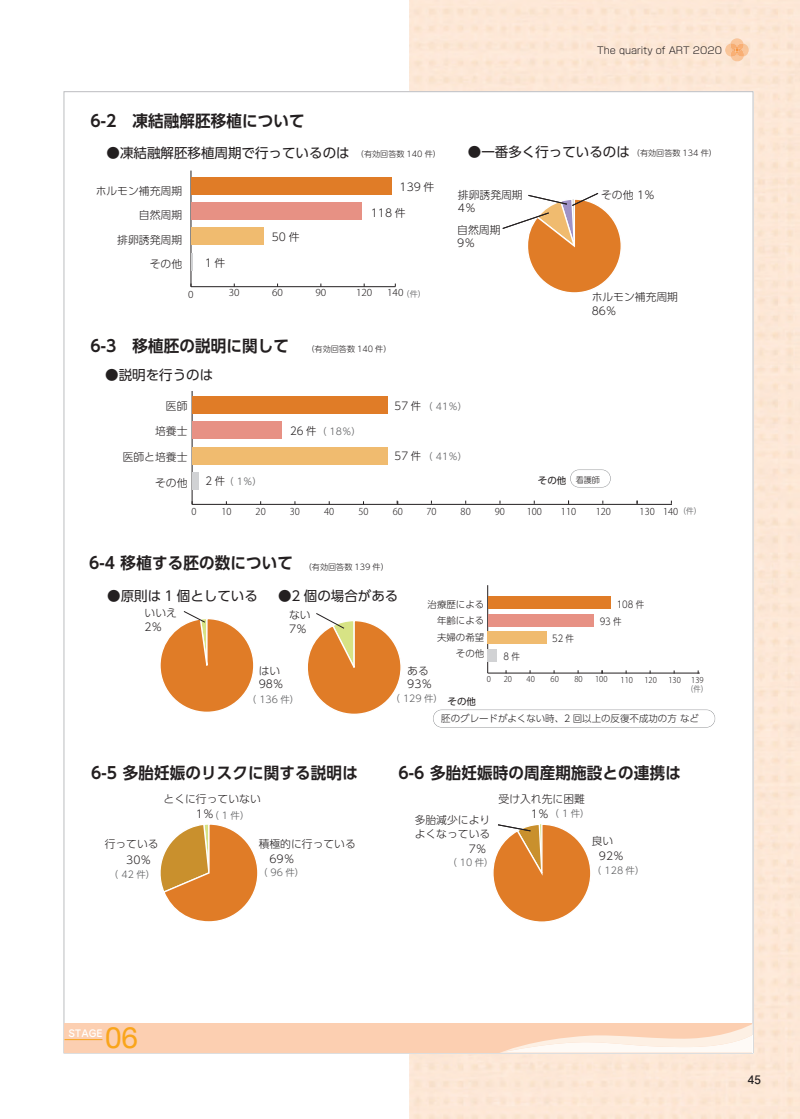
<style>
.page{position:relative;width:800px;height:1119px;background:#fff}
.page>*{position:absolute;margin:0;border:0;box-sizing:border-box;transform-origin:0 0}
.t1{font:29.7px "Helvetica Neue";color:#f9a51b}
.t2{font:16.2px "UD Shin Go Pro De Bold 90 pv RKSJ H";letter-spacing:.01em;color:#231f20;scale:.96 1}
.t3{font:13.5px "UD Shin Go Pro Regular 90 pv RKSJ H";color:#231f20}
.t4{font:700 11.7px "Futo Go B101 Pro";color:#231f20}
.t5{font:10.8px/13.5px "UD Shin Go Pro Light 90 pv RKSJ H";color:#231f20}
.t6{font:10.8px "UD Shin Go Pro Light 90 pv RKSJ H";color:#231f20;scale:.95 1}
.t7{font:300 9.6px "Shin Go Pro";color:#231f20}
.t8{font:500 9.6px "Jun 34 Pro";color:#fff}
.t9{font:9.45px "UD Shin Go Pro Light 90 pv RKSJ H";color:#57585a}
.t10{font:9.45px/16.5px "UD Shin Go Pro Light 90 pv RKSJ H";color:#231f20;text-align:right}
.t11{font:9.45px "Koz Go Pro Light 90 pv RKSJ H";color:#231f20}
.t12{font:9.45px "Koz Go Pro Light 90 pv RKSJ H";color:#231f20;scale:1.05 1}
.t13{font:9.45px/17px "UD Shin Go Pro Light 90 pv RKSJ H";color:#231f20;scale:.9 1}
.t14{font:9.45px "UD Shin Go Pro Regular 90 pv RKSJ H";color:#231f20}
.t15{font:8.1px "UD Shin Go Pro Light 90 pv RKSJ H";color:#231f20}
.t16{font:8.1px "Koz Go Pro Light 90 pv RKSJ H";color:#231f20;scale:.95 1}
.t17{font:8.1px "UD Shin Go Pro Light 90 pv RKSJ H";color:#57585a}
.t18{font:8.1px "UD Shin Go Pro Light 90 pv RKSJ H";color:#57585a;scale:.9 1}
.s1{font-family:"UD Shin Go Pro Light 90 pv RKSJ H";font-size:8.1px}
.s2{font-family:"UD Shin Go Pro Light 90 pv RKSJ H";font-size:8.1px;color:#57585a}
.s3{font-family:"UD Shin Go Pro Regular 90 pv RKSJ H"}
</style>
<div class="page">
<svg style="left:725px;top:38px;width:23px;height:23px"></svg>
<hr style="left:192px;top:504px;width:479px;height:1px;background:#231f20">
<hr style="left:192px;top:391px;width:1px;height:113px;background:#231f20">
<div style="left:192px;top:472px;width:7px;height:17px;background:#d1d2d4"></div>
<div style="left:192px;top:446px;width:195px;height:18px;background:#f0bb6f"></div>
<div style="left:192px;top:421px;width:89px;height:18px;background:#e79184"></div>
<div style="left:192px;top:396px;width:195px;height:18px;background:#e07c27"></div>
<hr style="left:191px;top:286px;width:204px;height:1px;background:#231f20">
<hr style="left:191px;top:170px;width:1px;height:116px;background:#231f20">
<svg style="left:191px;top:253px;width:1px;height:17px"></svg>
<div style="left:191px;top:228px;width:72px;height:17px;background:#f0bb6f"></div>
<div style="left:191px;top:202px;width:170px;height:18px;background:#e79184"></div>
<div style="left:191px;top:177px;width:200px;height:18px;background:#e07c27"></div>
<svg style="left:502px;top:193px;width:119px;height:100px"></svg>
<svg style="left:160px;top:611px;width:94px;height:101px"></svg>
<svg style="left:308px;top:613px;width:93px;height:101px"></svg>
<hr style="left:487px;top:672px;width:212px;height:1px;background:#231f20">
<hr style="left:487px;top:585px;width:1px;height:88px;background:#231f20">
<div style="left:487px;top:649px;width:9px;height:12px;background:#d1d2d4"></div>
<div style="left:487px;top:631px;width:59px;height:13px;background:#f0bb6f"></div>
<div style="left:487px;top:614px;width:106px;height:12px;background:#e79184"></div>
<div style="left:487px;top:596px;width:123px;height:13px;background:#e07c27"></div>
<svg style="left:160px;top:824px;width:98px;height:98px"></svg>
<svg style="left:493px;top:824px;width:98px;height:98px"></svg>
<div style="left:64px;top:1022px;width:688px;height:30px;background:#fccfb1"></div>
<svg style="left:499px;top:1023px;width:254px;height:30px"></svg>
<hr style="left:65px;top:1039px;width:37px;height:1px;background:#f9a51b">
<div style="left:433px;top:709px;width:282px;height:18px;border:1px solid #939598;border-radius:9px"></div>
<div style="left:570px;top:469px;width:40px;height:18px;border:1px solid #939598;border-radius:9px"></div>
<p class="t2" style="left:90px;top:108px;width:225px">6-2　凍結融解胚移植について</p>
<p class="t7" style="left:597px;top:42px;width:126px">The quarity of ART 2020</p>
<p class="t3" style="left:106px;top:141px;width:244px">●凍結融解胚移植周期で行っているのは</p>
<p class="t3" style="left:468px;top:141px;width:163px">●一番多く行っているのは</p>
<p class="t15" style="left:356px;top:147px;width:86px">（有効回答数 140 件）</p>
<p class="t15" style="left:631px;top:147px;width:86px">（有効回答数 134 件）</p>
<p class="t5" style="left:96px;top:184px;width:88px">ホルモン補充周期</p>
<p class="t5" style="left:139px;top:208px;width:45px">自然周期</p>
<p class="t5" style="left:117px;top:232px;width:66px">排卵誘発周期</p>
<p class="t5" style="left:150px;top:257px;width:34px">その他</p>
<p class="t5" style="left:205px;top:256px;width:22px">1件</p>
<p class="t5" style="left:272px;top:229px;width:29px">50 件</p>
<p class="t5" style="left:399px;top:180px;width:36px">139 件</p>
<p class="t5" style="left:371px;top:205px;width:36px">118 件</p>
<p class="t12" style="left:188px;top:288px;width:7px">0</p>
<p class="t12" style="left:229px;top:286px;width:12px">30</p>
<p class="t12" style="left:272px;top:286px;width:12px">60</p>
<p class="t12" style="left:315px;top:286px;width:12px">90</p>
<p class="t12" style="left:356px;top:286px;width:17px">120</p>
<p class="t12" style="left:387px;top:286px;width:17px">140</p>
<p class="t17" style="left:401px;top:287px;width:26px">（件）</p>
<p class="t2" style="left:90px;top:332px;width:208px">6-3　移植胚の説明に関して</p>
<p class="t3" style="left:105px;top:364px;width:109px">●説明を行うのは</p>
<p class="t15" style="left:306px;top:342px;width:86px">（有効回答数 140 件）</p>
<p class="t5" style="left:458px;top:187px;width:66px">排卵誘発周期<br>4％</p>
<p class="t5" style="left:601px;top:188px;width:55px">その他 1％</p>
<p class="t5" style="left:457px;top:222px;width:45px">自然周期<br>9％</p>
<p class="t5" style="left:591px;top:290px;width:88px">ホルモン補充周期<br>86％</p>
<p class="t5" style="left:166px;top:398px;width:23px">医師</p>
<p class="t5" style="left:155px;top:424px;width:34px">培養士</p>
<p class="t5" style="left:123px;top:450px;width:66px">医師と培養士</p>
<p class="t5" style="left:155px;top:475px;width:34px">その他</p>
<p class="t6" style="left:290px;top:422px;width:29px">26 件</p>
<p class="t9" style="left:317px;top:424px;width:45px">（ 18％）</p>
<p class="t6" style="left:394px;top:397px;width:29px">57 件</p>
<p class="t6" style="left:394px;top:447px;width:29px">57 件</p>
<p class="t9" style="left:423px;top:399px;width:45px">（ 41％）</p>
<p class="t9" style="left:423px;top:449px;width:45px">（ 41％）</p>
<p class="t6" style="left:205px;top:472px;width:22px">2 件</p>
<p class="t14" style="left:537px;top:472px;width:64px">その他　<span class="s1">看護師</span></p>
<p class="t9" style="left:224px;top:474px;width:39px">（ 1％）</p>
<p class="t11" style="left:191px;top:505px;width:7px">0</p>
<p class="t11" style="left:221px;top:505px;width:12px">10</p>
<p class="t11" style="left:255px;top:505px;width:12px">20</p>
<p class="t11" style="left:290px;top:505px;width:12px">30</p>
<p class="t11" style="left:324px;top:505px;width:12px">40</p>
<p class="t11" style="left:358px;top:505px;width:12px">50</p>
<p class="t11" style="left:392px;top:505px;width:12px">60</p>
<p class="t2" style="left:89px;top:550px;width:313px">6-4 移植する胚の数について <span class="s1">（有効回答数 139 件）</span></p>
<p class="t11" style="left:426px;top:505px;width:12px">70</p>
<p class="t11" style="left:460px;top:505px;width:12px">80</p>
<p class="t11" style="left:495px;top:505px;width:12px">90</p>
<p class="t11" style="left:526px;top:505px;width:17px">100</p>
<p class="t11" style="left:561px;top:505px;width:17px">110</p>
<p class="t11" style="left:595px;top:505px;width:17px">120</p>
<p class="t11" style="left:639px;top:505px;width:63px">130 140<span class="s2">（件）</span></p>
<p class="t3" style="left:278px;top:584px;width:122px">●2 個の場合がある</p>
<p class="t3" style="left:107px;top:584px;width:152px">●原則は 1 個としている</p>
<p class="t13" style="left:599px;top:595px;width:51px;text-indent:17px">108 件<br>93 件</p>
<p class="t10" style="left:427px;top:595px;width:58px">治療歴による年齢による夫婦の希望その他</p>
<p class="t10" style="left:441px;top:693px;width:259px;text-align:left;text-indent:6px"><span class="s3">その他<br></span>胚のグレードがよくない時、2 回以上の反復不成功の方 など</p>
<p class="t5" style="left:144px;top:606px;width:34px">いいえ<br>2％</p>
<p class="t5" style="left:289px;top:608px;width:23px">ない<br>7％</p>
<p class="t13" style="left:552px;top:629px;width:26px">52 件</p>
<p class="t13" style="left:503px;top:647px;width:20px">8 件</p>
<p class="t5" style="left:407px;top:663px;width:27px">ある<br>93％</p>
<p class="t5" style="left:258px;top:663px;width:27px">はい<br>98％</p>
<p class="t16" style="left:486px;top:674px;width:6px">0</p>
<p class="t16" style="left:503px;top:674px;width:10px">20</p>
<p class="t16" style="left:526px;top:674px;width:10px">40</p>
<p class="t16" style="left:550px;top:674px;width:10px">60</p>
<p class="t16" style="left:574px;top:674px;width:10px">80</p>
<p class="t16" style="left:595px;top:674px;width:15px">100</p>
<p class="t16" style="left:620px;top:674px;width:15px">110</p>
<p class="t16" style="left:644px;top:674px;width:15px">120</p>
<p class="t16" style="left:668px;top:674px;width:15px">130</p>
<p class="t16" style="left:691px;top:674px;width:15px">139</p>
<p class="t18" style="left:686px;top:682px;width:26px">（件）</p>
<p class="t9" style="left:247px;top:691px;width:54px">（ 136 件）</p>
<p class="t9" style="left:390px;top:691px;width:54px">（ 129 件）</p>
<p class="t2" style="left:91px;top:759px;width:279px">6-5 多胎妊娠のリスクに関する説明は</p>
<p class="t5" style="left:163px;top:791px;width:99px">とくに行っていない</p>
<p class="t2" style="left:398px;top:759px;width:295px">6-6 多胎妊娠時の周産期施設との連携は</p>
<p class="t5" style="left:498px;top:791px;width:88px">受け入れ先に困難</p>
<p class="t9" style="left:209px;top:807px;width:42px">（ 1 件）</p>
<p class="t9" style="left:549px;top:805px;width:42px">（ 1 件）</p>
<p class="t5" style="left:414px;top:812px;width:77px">多胎減少によりよくなっている</p>
<p class="t5" style="left:598px;top:832px;width:27px;line-height:15.3px;text-indent:-7px">良い<br>92％</p>
<p class="t5" style="left:258px;top:835px;width:99px;line-height:15.3px">積極的に行っている　69％</p>
<p class="t5" style="left:105px;top:836px;width:55px;line-height:15.3px">行っている　　30％</p>
<p class="t9" style="left:447px;top:854px;width:48px">（ 10 件）</p>
<p class="t9" style="left:109px;top:866px;width:48px">（ 42 件）</p>
<p class="t9" style="left:258px;top:865px;width:48px">（ 96 件）</p>
<p class="t9" style="left:591px;top:862px;width:54px">（ 128 件）</p>
<p class="t8" style="left:68px;top:1025px;width:36px">STAGE</p>
<p class="t1" style="left:105px;top:1019px;width:35px">06</p>
<p class="t4" style="left:747px;top:1070px;width:15px">45</p>
</div>
